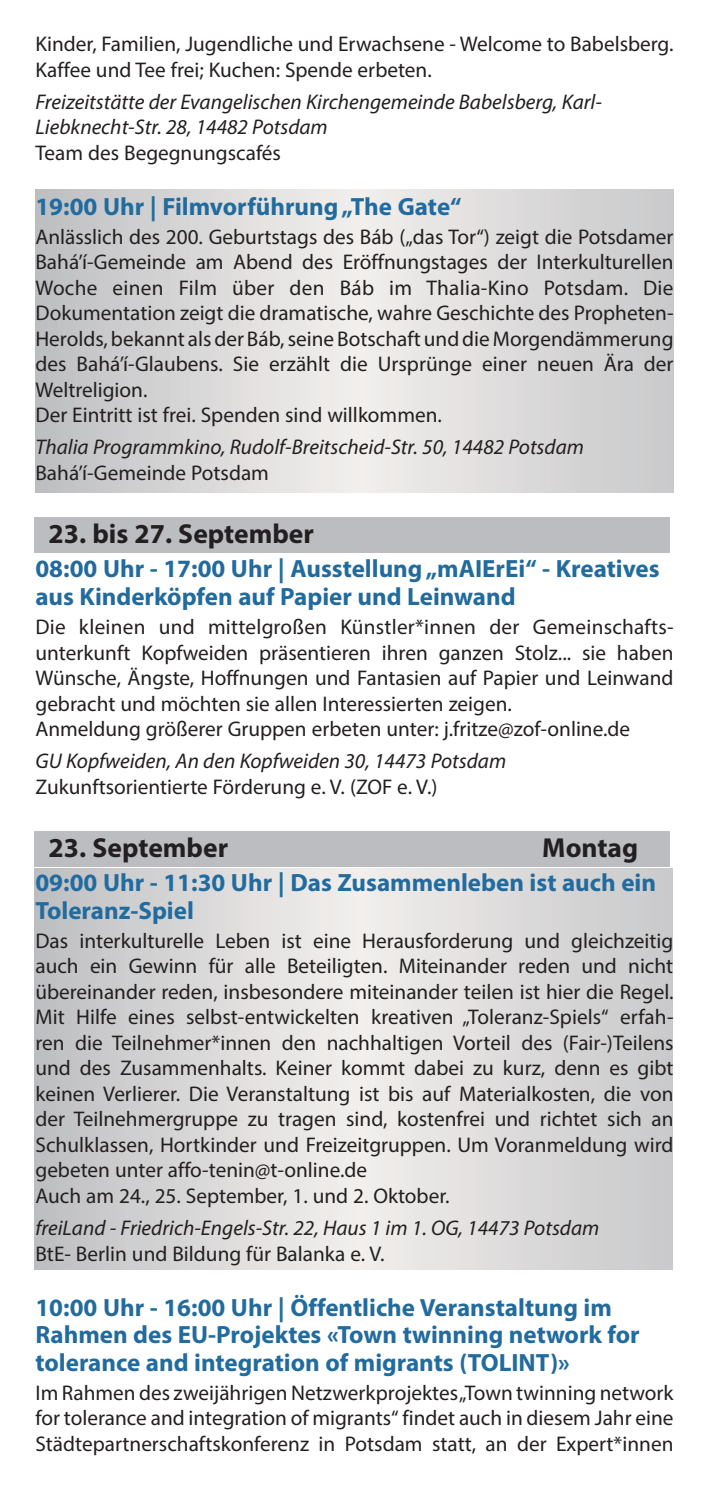
<style>
.page{position:relative;width:709px;height:1489px;background:#fff}
.page>*{position:absolute;margin:0;border:0;box-sizing:border-box;transform-origin:0 0}
.ev_Datum{font:700 27.5px "Myriad Pro";color:#231f20}
.Uhrzeit___Name_10pt{font:700 25px/27.5px "Myriad Pro";color:#226b9e}
.Copy{font:21.25px/25.5px "Myriad Pro";color:#231f20;text-align:justify}
.Adresse{font:italic 21.25px/25px "Myriad Pro";color:#231f20}
</style>
<div class="page">
<svg style="left:34px;top:868px;width:638px;height:401px"></svg>
<svg style="left:35px;top:190px;width:638px;height:303px"></svg>
<div style="left:34px;top:831px;width:635px;height:35px;background:#bcbdc0"></div>
<div style="left:34px;top:517px;width:635px;height:36px;background:#bcbdc0"></div>
<p class="Copy" style="left:35px;top:31px;width:639px">Kinder, Familien, Jugendliche und Erwachsene - Welcome to Babelsberg.<br>Kaffee und Tee frei; Kuchen: Spende erbeten.</p>
<p class="Adresse" style="left:35px;top:89px;width:568px">Freizeitstätte der Evangelischen Kirchengemeinde Babelsberg, Karl-<br>Liebknecht-Str. 28, 14482 Potsdam</p>
<p class="Copy" style="left:35px;top:139px;width:247px">Team des Begegnungscafés</p>
<p class="Uhrzeit___Name_10pt" style="left:35px;top:191px;width:427px">19:00 Uhr | Filmvorführung „The Gate“</p>
<p class="Copy" style="left:35px;top:223px;width:639px">Anlässlich des 200. Geburtstags des Báb („das Tor“) zeigt die Potsdamer Bahá’í-Gemeinde am Abend des Eröffnungstages der Interkulturellen Woche einen Film über den Báb im Thalia-Kino Potsdam. Die Dokumentation zeigt die dramatische, wahre Geschichte des Propheten-Herolds, bekannt als der Báb, seine Botschaft und die Morgendämmerung des Bahá’í-Glaubens. Sie erzählt die Ursprünge einer neuen Ära der Weltreligion.</p>
<p class="Copy" style="left:35px;top:402px;width:408px">Der Eintritt ist frei. Spenden sind willkommen.</p>
<p class="Adresse" style="left:35px;top:434px;width:550px">Thalia Programmkino, Rudolf-Breitscheid-Str. 50, 14482 Potsdam</p>
<p class="Copy" style="left:35px;top:459px;width:235px">Bahá’í-Gemeinde Potsdam</p>
<p class="ev_Datum" style="left:49px;top:515px;width:267px">23. bis 27. September</p>
<p class="Uhrzeit___Name_10pt" style="left:35px;top:554px;width:625px">08:00 Uhr - 17:00 Uhr | Ausstellung „mAIErEi“ - Kreatives aus Kinderköpfen auf Papier und Leinwand</p>
<p class="Copy" style="left:35px;top:613px;width:639px">Die kleinen und mittelgroßen Künstler*innen der Gemeinschafts&shy;unterkunft Kopfweiden präsentieren ihren ganzen Stolz... sie haben Wünsche, Ängste, Hoffnungen und Fantasien auf Papier und Leinwand gebracht und möchten sie allen Interessierten zeigen.</p>
<p class="Copy" style="left:35px;top:715px;width:596px">Anmeldung größerer Gruppen erbeten unter: j.fritze@zof-online.de</p>
<p class="Adresse" style="left:35px;top:748px;width:472px">GU Kopfweiden, An den Kopfweiden 30, 14473 Potsdam</p>
<p class="Copy" style="left:35px;top:773px;width:403px">Zukunftsorientierte Förderung e. V. (ZOF e. V.)</p>
<p class="ev_Datum" style="left:49px;top:829px;width:181px">23. September</p>
<p class="ev_Datum" style="left:542px;top:829px;width:97px">Montag</p>
<p class="Uhrzeit___Name_10pt" style="left:35px;top:868px;width:622px">09:00 Uhr - 11:30 Uhr | Das Zusammenleben ist auch ein<br>Toleranz-Spiel</p>
<p class="Copy" style="left:35px;top:927px;width:639px">Das interkulturelle Leben ist eine Herausforderung und gleichzeitig auch ein Gewinn für alle Beteiligten. Miteinander reden und nicht übereinander reden, insbesondere miteinander teilen ist hier die Regel.<br>Mit Hilfe eines selbst-entwickelten kreativen „Toleranz-Spiels“ erfah&shy;ren die Teilnehmer*innen den nachhaltigen Vorteil des (Fair-)Teilens und des Zusammenhalts. Keiner kommt dabei zu kurz, denn es gibt keinen Verlierer. Die Veranstaltung ist bis auf Materialkosten, die von der Teilnehmergruppe zu tragen sind, kostenfrei und richtet sich an Schulklassen, Hortkinder und Freizeitgruppen. Um Voranmeldung wird gebeten unter affo-tenin@t-online.de</p>
<p class="Copy" style="left:35px;top:1182px;width:415px">Auch am 24., 25. September, 1. und 2. Oktober.</p>
<p class="Adresse" style="left:35px;top:1214px;width:565px">freiLand - Friedrich-Engels-Str. 22, Haus 1 im 1. OG, 14473 Potsdam</p>
<p class="Copy" style="left:35px;top:1240px;width:350px">BtE- Berlin und Bildung für Balanka e. V.</p>
<p class="Uhrzeit___Name_10pt" style="left:35px;top:1292px;width:606px">10:00 Uhr - 16:00 Uhr | Öffentliche Veranstaltung im<br>Rahmen des EU-Projektes «Town twinning network for tolerance and integration of migrants (TOLINT)»</p>
<p class="Copy" style="left:35px;top:1379px;width:639px">Im Rahmen des zweijährigen Netzwerkprojektes „Town twinning network for tolerance and integration of migrants“ findet auch in diesem Jahr eine Städtepartnerschaftskonferenz in Potsdam statt, an der Expert*innen</p>
</div>
